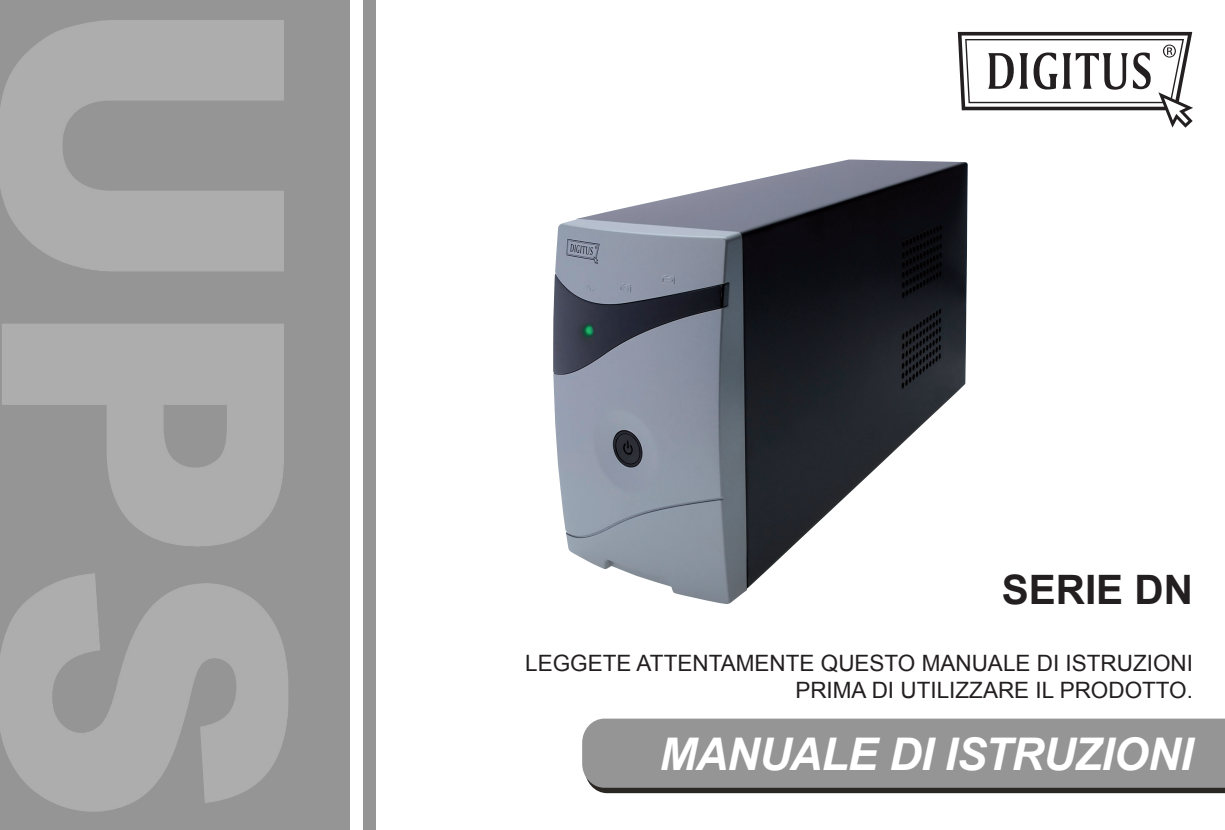
<style>
.page{position:relative;width:1225px;height:830px;background:#fff}
.page>*{position:absolute;margin:0;border:0;box-sizing:border-box;transform-origin:0 0}
.t1{font:italic 700 45px "Arial";letter-spacing:-.02em;color:#fff}
.t2{font:700 40.5px "Arial";color:#231f20}
.t3{font:22.5px/27px "Arial";color:#231f20;text-align:right}
</style>
<div class="page">
<div style="left:0;top:0;width:349px;height:829px;background:#969596"></div>
<div style="left:364px;top:0;width:12px;height:829px;background:#969596"></div>
<svg style="left:592px;top:787px;width:633px;height:5px;background:#3b3835"></svg>
<div style="left:582px;top:718px;width:643px;height:69px;background:#969596"></div>
<img style="left:0;top:20px;width:288px;height:791px">
<svg style="left:957px;top:32px;width:236px;height:96px"></svg>
<img style="left:553px;top:159px;width:415px;height:445px">
<h2 class="t2" style="left:1001px;top:563px;width:193px">SERIE DN</h2>
<p class="t3" style="left:525px;top:649px;width:669px">LEGGETE ATTENTAMENTE QUESTO MANUALE DI ISTRUZIONI<br>PRIMA DI UTILIZZARE IL PRODOTTO.</p>
<h1 class="t1" style="left:659px;top:724px;width:535px">MANUALE DI ISTRUZIONI</h1>
</div>
